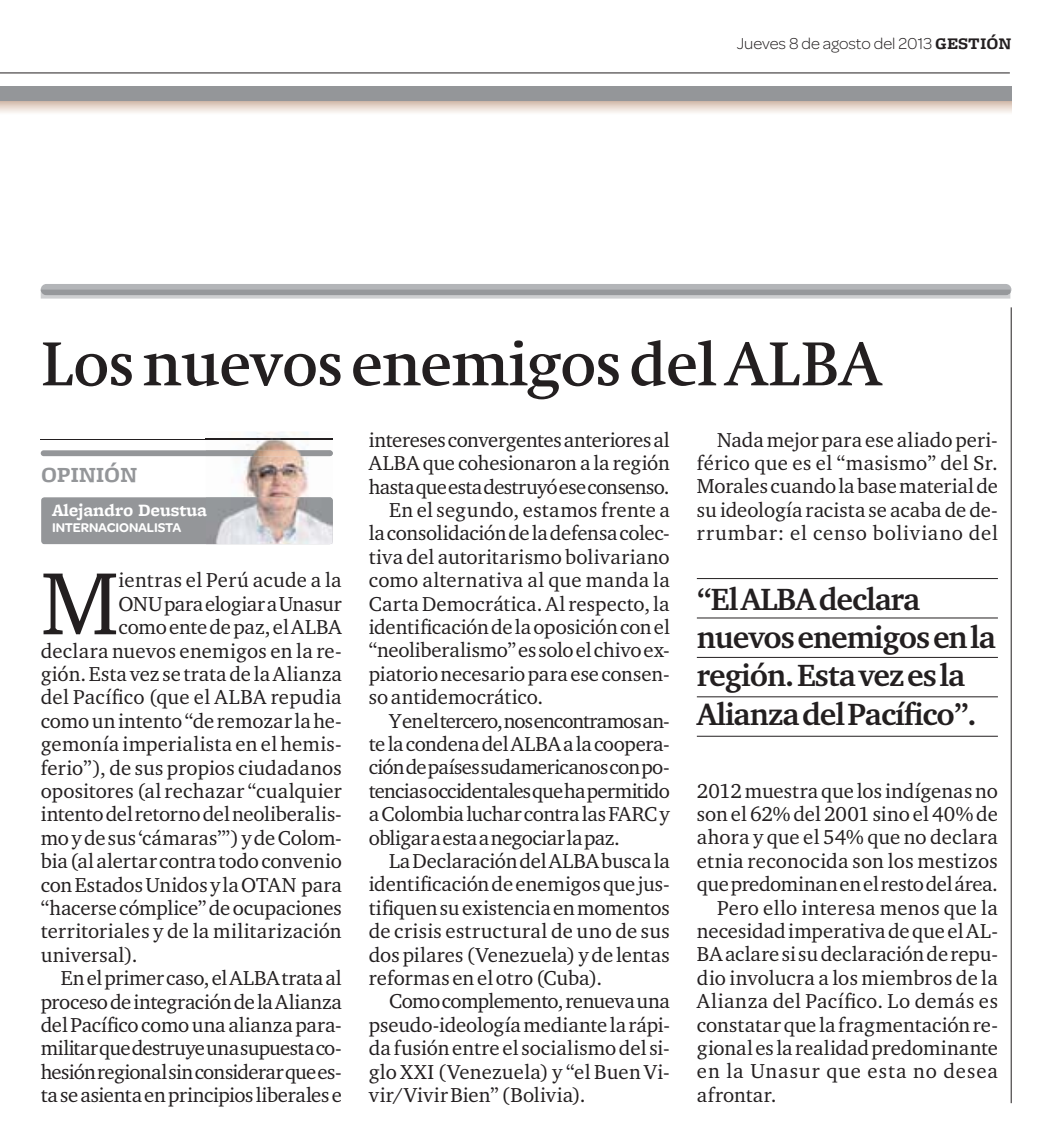
<style>
.page{position:relative;width:1040px;height:1127px;background:#fff}
.page>*{position:absolute;margin:0;border:0;box-sizing:border-box;transform-origin:0 0}
.t1{font:90.45px "Charter ITC Pro";color:#231f20}
.t2{font:500 63px "Swift LT Pro";letter-spacing:-.01em;color:#231f20}
.t3{font:700 31.5px/38.2px "Charter ITC Pro";letter-spacing:-.03em;color:#231f20}
.t4{font:700 22.5px "Freight Micro Pro";letter-spacing:-.01em;color:#949699}
.t5{font:20.7px/23.4px "Charter ITC Pro";color:#231f20;text-align:justify}
.t6{font:20.7px "Charter ITC Pro";letter-spacing:-.03em;color:#231f20}
.t7{font:20.7px "Charter ITC Pro";letter-spacing:.02em;color:#231f20}
.t8{font:20.7px "Charter ITC Pro";letter-spacing:-.04em;color:#231f20}
.t9{font:20.7px "Charter ITC Pro";letter-spacing:-.02em;color:#231f20}
.t10{font:20.7px "Charter ITC Pro";letter-spacing:.025em;color:#231f20}
.t11{font:20.7px "Charter ITC Pro";letter-spacing:-.025em;color:#231f20}
.t12{font:20.7px "Charter ITC Pro";letter-spacing:.045em;color:#231f20}
.t13{font:700 18px "Freight Micro Pro";letter-spacing:-.01em;color:#fff}
.t14{font:300 16.88px "Omnes";color:#231f20}
.t15{font:600 13.5px "Omnes";letter-spacing:-.01em;color:#fff}
.s1{font-family:"Freight Micro Pro";font-weight:700}
</style>
<div class="page">
<hr style="left:1011px;top:307px;width:1px;height:796px;background:#231f20">
<hr style="left:697px;top:617px;width:301px;height:1px;background:#231f20">
<hr style="left:697px;top:578px;width:301px;height:1px;background:#231f20">
<hr style="left:697px;top:736px;width:301px;height:1px;background:#231f20">
<hr style="left:697px;top:696px;width:301px;height:1px;background:#231f20">
<hr style="left:697px;top:657px;width:301px;height:1px;background:#231f20">
<hr style="left:41px;top:439px;width:292px;height:1px;background:#231f20">
<div style="left:41px;top:450px;width:292px;height:6px;background:#949699;border-radius:3px"></div>
<div style="left:41px;top:497px;width:292px;height:47px;background:#949699;border-radius:3px"></div>
<img style="left:206px;top:432px;width:127px;height:65px">
<img style="left:206px;top:439px;width:127px;height:1px">
<img style="left:206px;top:450px;width:127px;height:6px">
<img style="left:206px;top:497px;width:127px;height:47px">
<svg style="left:0;top:101px;width:1011px;height:12px"></svg>
<hr style="left:0;top:73px;width:1010px;height:1px;background:#231f20">
<div style="left:0;top:86px;width:1011px;height:14px;background:#949699"></div>
<div style="left:41px;top:284px;width:970px;height:11px;background:#b3b5b8;border-radius:6px"></div>
<svg style="left:41px;top:290px;width:969px;height:9px"></svg>
<p class="t14" style="left:737px;top:38px;width:276px">Jueves 8 de agosto del 2013 <span class="s1">GESTIÓN</span></p>
<h2 class="t2" style="left:41px;top:339px;width:843px">Los nuevos enemigos del ALBA</h2>
<p class="t4" style="left:41px;top:461px;width:98px">OPINIÓN</p>
<p class="t13" style="left:52px;top:499px;width:156px">Alejandro Deustua</p>
<p class="t15" style="left:52px;top:523px;width:131px">INTERNACIONALISTA</p>
<h1 class="t1" style="left:41px;top:563px;width:80px">M</h1>
<p class="t7" style="left:119px;top:571px;width:225px">ientras el Perú acude a la</p>
<p class="t5" style="left:119px;top:593px;width:225px">ONU para elogiar a Unasur</p>
<p class="t5" style="left:119px;top:617px;width:225px">como ente de paz, el ALBA</p>
<p class="t5" style="left:41px;top:640px;width:303px">declara nuevos enemigos en la re-</p>
<p class="t5" style="left:41px;top:663px;width:303px">gión. Esta vez se trata de la Alianza</p>
<p class="t7" style="left:41px;top:688px;width:303px">del Pacífico (que el ALBA repudia</p>
<p class="t5" style="left:41px;top:710px;width:303px">como un intento “de remozar la he-</p>
<p class="t5" style="left:41px;top:733px;width:302px">gemonía imperialista en el hemis-</p>
<p class="t5" style="left:41px;top:757px;width:303px">ferio”), de sus propios ciudadanos</p>
<p class="t5" style="left:41px;top:780px;width:303px">opositores (al rechazar “cualquier</p>
<p class="t5" style="left:41px;top:804px;width:303px">intento del retorno del neoliberalis-</p>
<p class="t5" style="left:41px;top:827px;width:303px">mo y de sus ‘cámaras’”) y de Colom-</p>
<p class="t5" style="left:41px;top:850px;width:303px">bia (al alertar contra todo convenio</p>
<p class="t5" style="left:41px;top:874px;width:303px">con Estados Unidos y la OTAN para</p>
<p class="t5" style="left:41px;top:897px;width:303px">“hacerse cómplice” de ocupaciones</p>
<p class="t5" style="left:41px;top:921px;width:303px">territoriales y de la militarización</p>
<p class="t5" style="left:41px;top:944px;width:98px">universal).</p>
<p class="t5" style="left:61px;top:967px;width:282px">En el primer caso, el ALBA trata al</p>
<p class="t5" style="left:41px;top:991px;width:303px">proceso de integración de la Alianza</p>
<p class="t5" style="left:41px;top:1014px;width:303px">del Pacífico como una alianza para-</p>
<p class="t6" style="left:41px;top:1039px;width:303px">militar que destruye una supuesta co-</p>
<p class="t6" style="left:41px;top:1062px;width:302px">hesión regional sin considerar que es-</p>
<p class="t5" style="left:41px;top:1084px;width:303px">ta se asienta en principios liberales e</p>
<p class="t5" style="left:369px;top:429px;width:302px">intereses convergentes anteriores al</p>
<p class="t5" style="left:369px;top:453px;width:302px">ALBA que cohesionaron a la región</p>
<p class="t6" style="left:369px;top:477px;width:302px">hasta que esta destruyó ese consenso.</p>
<p class="t5" style="left:389px;top:499px;width:282px">En el segundo, estamos frente a</p>
<p class="t5" style="left:369px;top:523px;width:303px">la consolidación de la defensa colec-</p>
<p class="t5" style="left:369px;top:546px;width:302px">tiva del autoritarismo bolivariano</p>
<p class="t5" style="left:369px;top:569px;width:303px">como alternativa al que manda la</p>
<p class="t5" style="left:369px;top:593px;width:302px">Carta Democrática. Al respecto, la</p>
<p class="t5" style="left:369px;top:616px;width:303px">identificación de la oposición con el</p>
<p class="t5" style="left:369px;top:640px;width:302px">“neoliberalismo” es solo el chivo ex-</p>
<p class="t5" style="left:369px;top:663px;width:302px">piatorio necesario para ese consen-</p>
<p class="t5" style="left:369px;top:686px;width:176px">so antidemocrático.</p>
<p class="t8" style="left:389px;top:711px;width:282px">Y en el tercero, nos encontramos an-</p>
<p class="t5" style="left:369px;top:733px;width:303px">te la condena del ALBA a la coopera-</p>
<p class="t6" style="left:369px;top:758px;width:303px">ción de países sudamericanos con po-</p>
<p class="t6" style="left:369px;top:781px;width:303px">tencias occidentales que ha permitido</p>
<p class="t9" style="left:369px;top:805px;width:303px">a Colombia luchar contra las FARC y</p>
<p class="t11" style="left:369px;top:828px;width:253px">obligar a esta a negociar la paz.</p>
<p class="t5" style="left:389px;top:850px;width:282px">La Declaración del ALBA busca la</p>
<p class="t5" style="left:369px;top:874px;width:302px">identificación de enemigos que jus-</p>
<p class="t5" style="left:369px;top:897px;width:303px">tifiquen su existencia en momentos</p>
<p class="t7" style="left:369px;top:922px;width:303px">de crisis estructural de uno de sus</p>
<p class="t5" style="left:369px;top:944px;width:303px">dos pilares (Venezuela) y de lentas</p>
<p class="t5" style="left:369px;top:967px;width:235px">reformas en el otro (Cuba).</p>
<p class="t6" style="left:389px;top:992px;width:282px">Como complemento, renueva una</p>
<p class="t5" style="left:369px;top:1014px;width:303px">pseudo-ideología mediante la rápi-</p>
<p class="t5" style="left:369px;top:1037px;width:303px">da fusión entre el socialismo del si-</p>
<p class="t5" style="left:369px;top:1061px;width:303px">glo XXI (Venezuela) y “el Buen Vi-</p>
<p class="t5" style="left:369px;top:1084px;width:218px">vir/Vivir Bien” (Bolivia).</p>
<p class="t5" style="left:697px;top:429px;width:303px;text-indent:20px">Nada mejor para ese aliado peri&shy;férico que es el “masismo” del Sr.<br>Morales cuando la base material de su ideología racista se acaba de de&shy;rrumbar: el censo boliviano del</p>
<h3 class="t3" style="left:697px;top:582px;width:300px">“El ALBA declara nuevos enemigos en la región. Esta vez es la<br>Alianza del Pacífico”.</h3>
<p class="t5" style="left:697px;top:780px;width:303px">2012 muestra que los indígenas no</p>
<p class="t5" style="left:697px;top:803px;width:303px">son el 62% del 2001 sino el 40% de</p>
<p class="t5" style="left:697px;top:827px;width:303px">ahora y que el 54% que no declara</p>
<p class="t5" style="left:697px;top:850px;width:302px">etnia reconocida son los mestizos</p>
<p class="t5" style="left:697px;top:873px;width:303px">que predominan en el resto del área.</p>
<p class="t7" style="left:717px;top:898px;width:282px">Pero ello interesa menos que la</p>
<p class="t5" style="left:697px;top:920px;width:303px">necesidad imperativa de que el AL-</p>
<p class="t5" style="left:697px;top:944px;width:303px">BA aclare si su declaración de repu-</p>
<p class="t5" style="left:697px;top:967px;width:302px">dio involucra a los miembros de la</p>
<p class="t10" style="left:697px;top:992px;width:303px">Alianza del Pacífico. Lo demás es</p>
<p class="t5" style="left:697px;top:1014px;width:303px">constatar que la fragmentación re-</p>
<p class="t5" style="left:697px;top:1037px;width:303px">gional es la realidad predominante</p>
<p class="t12" style="left:697px;top:1062px;width:303px">en la Unasur que esta no desea</p>
<p class="t5" style="left:697px;top:1084px;width:81px">afrontar.</p>
</div>
